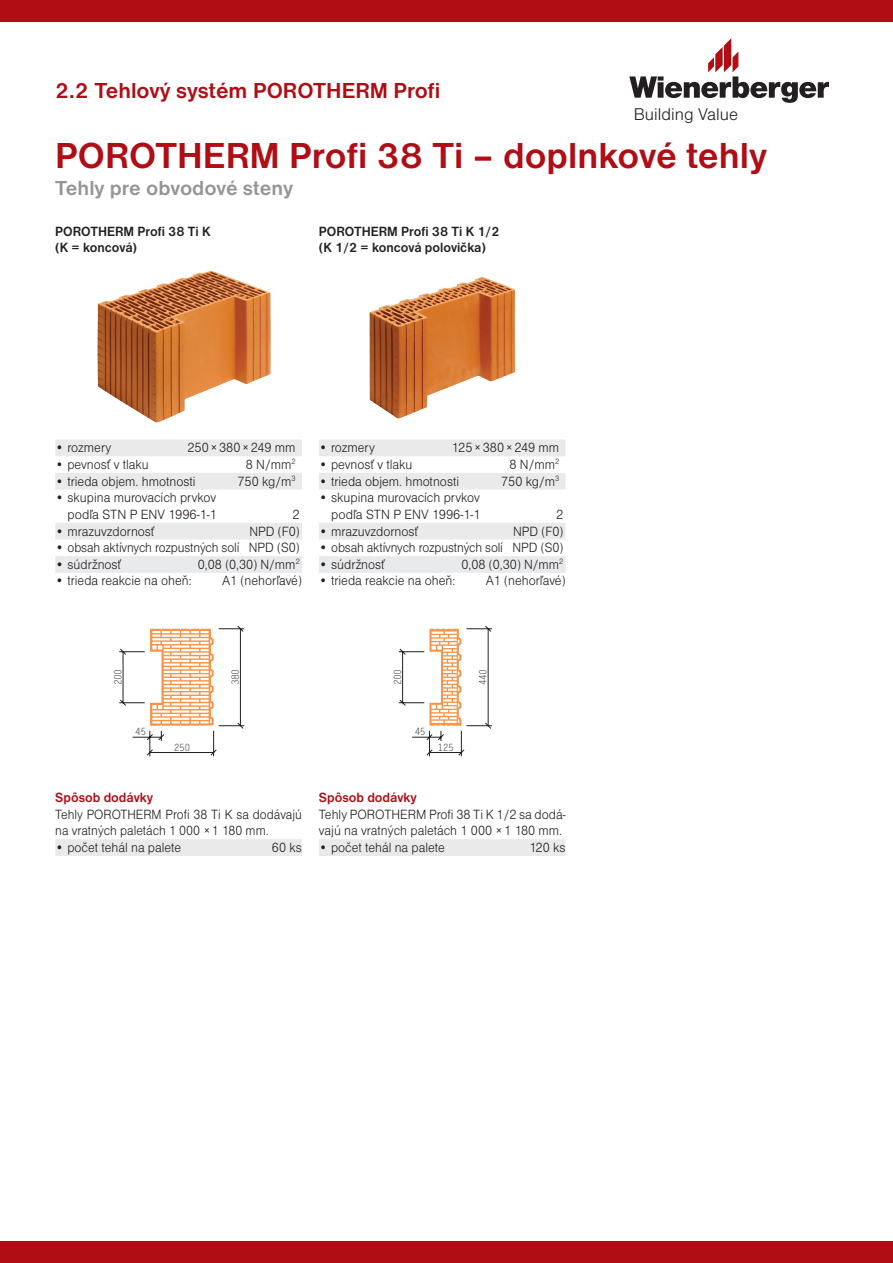
<style>
.page{position:relative;width:893px;height:1263px;background:#fff}
.page>*{position:absolute;margin:0;border:0;box-sizing:border-box;transform-origin:0 0}
.t1{font:700 37.5px "Nimbus San DEE";color:#b00d15}
.t2{font:700 22.5px "Nimbus San DEE";color:#b00d15}
.t3{font:700 21px "Nimbus San DEE";color:#939598}
.t4{font:17.7px "Nimbus San DEE Ligh";color:#231f20}
.t5{font:13.8px/16.6px "Nimbus San DEE Ligh";color:#231f20;scale:.95 1}
.t6{font:13.8px/16.6px "Nimbus San DEE Ligh";color:#231f20;text-align:right}
.t7{font:700 13.8px/16.6px "Nimbus San DEE";color:#231f20;scale:.95 1}
.t8{font:13.8px/16.6px "Nimbus San DEE Ligh";color:#231f20;scale:.93 1}
.t9{font:700 13.8px "Nimbus San DEE";color:#b00d15;scale:.95 1}
.t10{font:9.9px "Monospaced";letter-spacing:-.075em;color:#231f20}
</style>
<div class="page">
<div style="left:0;top:0;width:893px;height:21px;background:#b00d15"></div>
<div style="left:0;top:1242px;width:893px;height:21px;background:#b00d15"></div>
<svg style="left:629px;top:38px;width:200px;height:65px"></svg>
<div style="left:55px;top:439px;width:247px;height:17px;background:#e9eaeb"></div>
<div style="left:55px;top:473px;width:247px;height:17px;background:#e9eaeb"></div>
<div style="left:55px;top:523px;width:247px;height:17px;background:#e9eaeb"></div>
<div style="left:55px;top:556px;width:247px;height:17px;background:#e9eaeb"></div>
<div style="left:55px;top:839px;width:247px;height:17px;background:#e9eaeb"></div>
<div style="left:319px;top:439px;width:247px;height:17px;background:#e9eaeb"></div>
<div style="left:319px;top:473px;width:247px;height:17px;background:#e9eaeb"></div>
<div style="left:319px;top:523px;width:247px;height:17px;background:#e9eaeb"></div>
<div style="left:319px;top:556px;width:247px;height:17px;background:#e9eaeb"></div>
<div style="left:319px;top:839px;width:247px;height:17px;background:#e9eaeb"></div>
<svg style="left:119px;top:626px;width:125px;height:130px"></svg>
<svg style="left:398px;top:626px;width:94px;height:130px"></svg>
<img style="left:97px;top:271px;width:174px;height:151px">
<img style="left:369px;top:277px;width:146px;height:141px">
<h2 class="t2" style="left:55px;top:78px;width:387px">2.2 Tehlový systém POROTHERM Profi</h2>
<p class="t4" style="left:634px;top:104px;width:106px">Building Value</p>
<h1 class="t1" style="left:55px;top:135px;width:713px">POROTHERM Profi 38 Ti – doplnkové tehly</h1>
<h3 class="t3" style="left:55px;top:177px;width:239px">Tehly pre obvodové steny</h3>
<p class="t7" style="left:55px;top:223px;width:165px">POROTHERM Profi 38 Ti K (K = koncová)</p>
<p class="t7" style="left:319px;top:223px;width:192px">POROTHERM Profi 38 Ti K 1/2 (K 1/2 = koncová polovička)</p>
<p class="t5" style="left:55px;top:440px;width:61px">• rozmery</p>
<p class="t5" style="left:187px;top:440px;width:115px">250×380×249 mm</p>
<p class="t5" style="left:55px;top:456px;width:100px">• pevnosť v tlaku</p>
<p class="t5" style="left:246px;top:456px;width:54px">8 N/mm<sup>2</sup></p>
<p class="t5" style="left:55px;top:473px;width:149px">• trieda objem. hmotnosti</p>
<p class="t5" style="left:238px;top:473px;width:63px">750 kg/m<sup>3</sup></p>
<p class="t6" style="left:55px;top:489px;width:163px">• skupina murovacích prvkov podľa STN P ENV 1996-1-1</p>
<p class="t6" style="left:293px;top:506px;width:9px">2</p>
<p class="t6" style="left:55px;top:523px;width:101px">• mrazuvzdornosť</p>
<p class="t5" style="left:249px;top:523px;width:54px">NPD (F0)</p>
<p class="t6" style="left:55px;top:539px;width:246px">• obsah aktívnych rozpustných solí NPD (S0)</p>
<p class="t6" style="left:55px;top:556px;width:67px">• súdržnosť</p>
<p class="t5" style="left:198px;top:556px;width:109px">0,08 (0,30) N/mm<sup>2</sup></p>
<p class="t5" style="left:55px;top:573px;width:145px">• trieda reakcie na oheň:</p>
<p class="t5" style="left:222px;top:573px;width:86px">A1 (nehorľavé)</p>
<p class="t5" style="left:319px;top:440px;width:61px">• rozmery</p>
<p class="t5" style="left:452px;top:440px;width:114px">125×380×249 mm</p>
<p class="t5" style="left:319px;top:456px;width:100px">• pevnosť v tlaku</p>
<p class="t5" style="left:509px;top:456px;width:54px">8 N/mm<sup>2</sup></p>
<p class="t5" style="left:319px;top:473px;width:149px">• trieda objem. hmotnosti</p>
<p class="t5" style="left:501px;top:473px;width:63px">750 kg/m<sup>3</sup></p>
<p class="t6" style="left:319px;top:489px;width:163px">• skupina murovacích prvkov podľa STN P ENV 1996-1-1</p>
<p class="t6" style="left:556px;top:506px;width:9px">2</p>
<p class="t6" style="left:319px;top:523px;width:101px">• mrazuvzdornosť</p>
<p class="t5" style="left:513px;top:523px;width:54px">NPD (F0)</p>
<p class="t6" style="left:319px;top:539px;width:246px">• obsah aktívnych rozpustných solí NPD (S0)</p>
<p class="t6" style="left:319px;top:556px;width:67px">• súdržnosť</p>
<p class="t5" style="left:461px;top:556px;width:109px">0,08 (0,30) N/mm<sup>2</sup></p>
<p class="t5" style="left:319px;top:573px;width:145px">• trieda reakcie na oheň:</p>
<p class="t5" style="left:486px;top:573px;width:86px">A1 (nehorľavé)</p>
<p class="t10" style="left:112px;top:685px;width:18px;rotate:-90deg">200</p>
<p class="t10" style="left:229px;top:685px;width:18px;rotate:-90deg">380</p>
<p class="t10" style="left:391px;top:685px;width:18px;rotate:-90deg">200</p>
<p class="t10" style="left:477px;top:685px;width:18px;rotate:-90deg">440</p>
<p class="t10" style="left:135px;top:726px;width:13px">45</p>
<p class="t10" style="left:415px;top:726px;width:13px">45</p>
<p class="t10" style="left:174px;top:741px;width:18px">250</p>
<p class="t10" style="left:438px;top:741px;width:18px">125</p>
<p class="t9" style="left:55px;top:790px;width:105px">Spôsob dodávky</p>
<p class="t8" style="left:55px;top:806px;width:267px">Tehly POROTHERM Profi 38 Ti K sa dodávajú na vratných paletách 1 000 ×1 180 mm.</p>
<p class="t5" style="left:55px;top:839px;width:134px">• počet tehál na palete</p>
<p class="t5" style="left:272px;top:839px;width:33px">60 ks</p>
<p class="t9" style="left:319px;top:790px;width:105px">Spôsob dodávky</p>
<p class="t5" style="left:319px;top:806px;width:261px">Tehly POROTHERM Profi 38 Ti K 1/2 sa dodá&shy;vajú na vratných paletách 1 000 ×1 180 mm.</p>
<p class="t5" style="left:319px;top:839px;width:134px">• počet tehál na palete</p>
<p class="t5" style="left:529px;top:839px;width:40px">120 ks</p>
</div>
